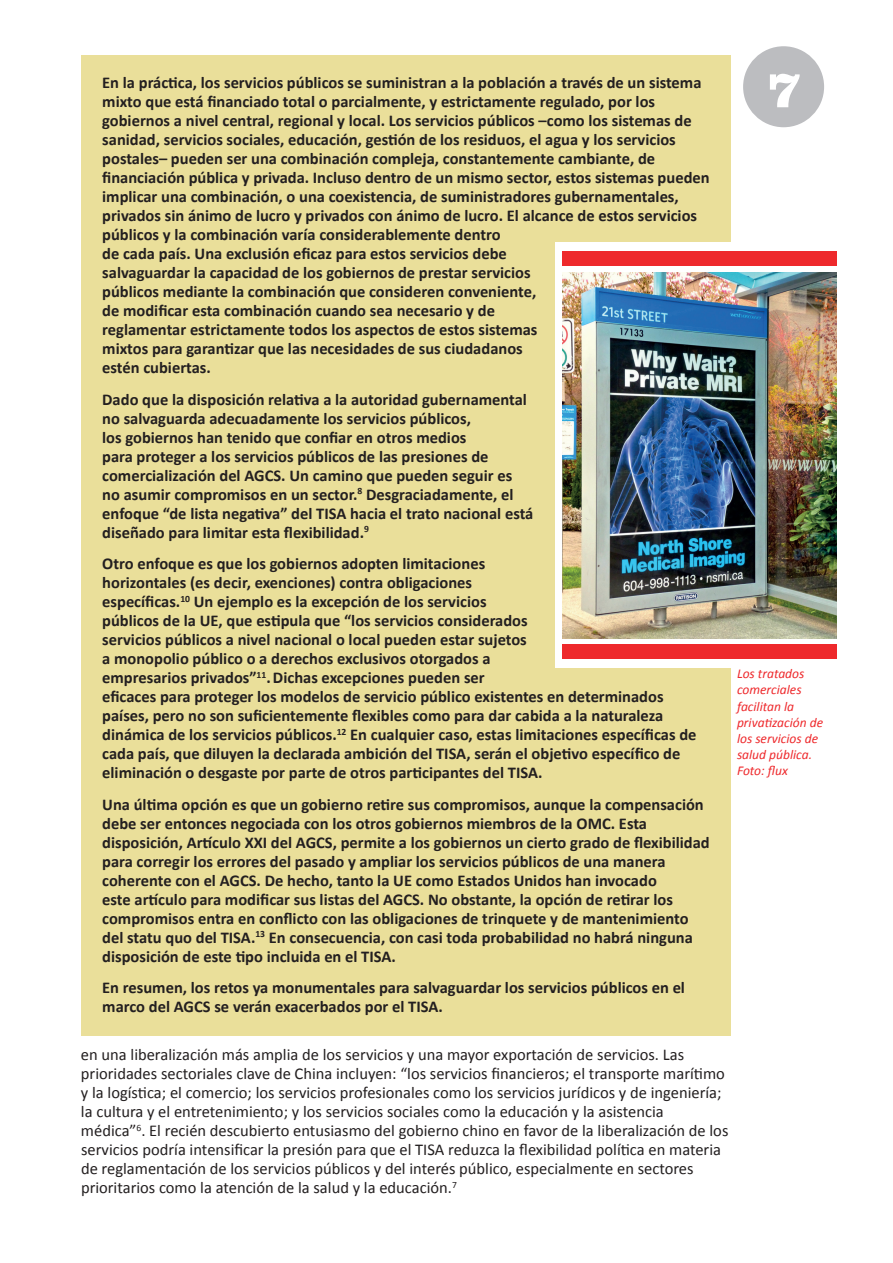
<style>
.page{position:relative;width:893px;height:1263px;background:#fff}
.page>*{position:absolute;margin:0;border:0;box-sizing:border-box;transform-origin:0 0}
.t1{font:900 54px "Clarendon BT";color:#fff}
.t2{font:700 16.5px/19px "Calibri";color:#231f20}
.t3{font:16.5px/19px "Calibri";color:#231f20}
.t4{font:italic 13.5px/16.2px "Calibri";color:#ee292c}
</style>
<div class="page">
<div style="left:743px;top:46px;width:81px;height:81px;background:#bcbdc0;border-radius:50%"></div>
<div style="left:81px;top:55px;width:650px;height:980px;background:#eadf9a"></div>
<div style="left:555px;top:242px;width:289px;height:426px;background:#fff"></div>
<div style="left:562px;top:251px;width:275px;height:15px;background:#ee292c"></div>
<div style="left:562px;top:644px;width:275px;height:15px;background:#ee292c"></div>
<img style="left:562px;top:272px;width:275px;height:366px">
<h1 class="t1" style="left:766px;top:55px;width:36px">7</h1>
<p class="t2" style="left:102px;top:73px;width:609px">En la práctica, los servicios públicos se suministran a la población a través de un sistema mixto que está financiado total o parcialmente, y estrictamente regulado, por los gobiernos a nivel central, regional y local. Los servicios públicos –como los sistemas de sanidad, servicios sociales, educación, gestión de los residuos, el agua y los servicios postales– pueden ser una combinación compleja, constantemente cambiante, de financiación pública y privada. Incluso dentro de un mismo sector, estos sistemas pueden implicar una combinación, o una coexistencia, de suministradores gubernamentales, privados sin ánimo de lucro y privados con ánimo de lucro. El alcance de estos servicios públicos y la combinación varía considerablemente dentro<br>de cada país. Una exclusión eficaz para estos servicios debe<br>salvaguardar la capacidad de los gobiernos de prestar servicios<br>públicos mediante la combinación que consideren conveniente,<br>de modificar esta combinación cuando sea necesario y de<br>reglamentar estrictamente todos los aspectos de estos sistemas<br>mixtos para garantizar que las necesidades de sus ciudadanos<br>estén cubiertas.</p>
<p class="t2" style="left:102px;top:389px;width:433px">Dado que la disposición relativa a la autoridad gubernamental no salvaguarda adecuadamente los servicios públicos,<br>los gobiernos han tenido que confiar en otros medios<br>para proteger a los servicios públicos de las presiones de comercialización del AGCS. Un camino que pueden seguir es no asumir compromisos en un sector.<sup>8</sup> Desgraciadamente, el enfoque “de lista negativa” del TISA hacia el trato nacional está diseñado para limitar esta flexibilidad.<sup>9</sup></p>
<p class="t2" style="left:102px;top:554px;width:596px">Otro enfoque es que los gobiernos adopten limitaciones<br>horizontales (es decir, exenciones) contra obligaciones<br>específicas.<sup>10</sup> Un ejemplo es la excepción de los servicios<br>públicos de la UE, que estipula que “los servicios considerados<br>servicios públicos a nivel nacional o local pueden estar sujetos<br>a monopolio público o a derechos exclusivos otorgados a<br>empresarios privados”<sup>11</sup>.Dichas excepciones pueden ser<br>eficaces para proteger los modelos de servicio público existentes en determinados países, pero no son suficientemente flexibles como para dar cabida a la naturaleza dinámica de los servicios públicos.<sup>12</sup> En cualquier caso, estas limitaciones específicas de cada país, que diluyen la declarada ambición del TISA, serán el objetivo específico de eliminación o desgaste por parte de otros participantes del TISA.</p>
<p class="t2" style="left:102px;top:794px;width:609px">Una última opción es que un gobierno retire sus compromisos, aunque la compensación debe ser entonces negociada con los otros gobiernos miembros de la OMC. Esta disposición, Artículo XXI del AGCS, permite a los gobiernos un cierto grado de flexibilidad para corregir los errores del pasado y ampliar los servicios públicos de una manera coherente con el AGCS. De hecho, tanto la UE como Estados Unidos han invocado<br>este artículo para modificar sus listas del AGCS. No obstante, la opción de retirar los compromisos entra en conflicto con las obligaciones de trinquete y de mantenimiento del statu quo del TISA.<sup>13</sup> En consecuencia, con casi toda probabilidad no habrá ninguna disposición de este tipo incluida en el TISA.</p>
<p class="t2" style="left:102px;top:978px;width:584px">En resumen, los retos ya monumentales para salvaguardar los servicios públicos en el marco del AGCS se verán exacerbados por el TISA.</p>
<p class="t3" style="left:81px;top:1044px;width:649px">en una liberalización más amplia de los servicios y una mayor exportación de servicios. Las prioridades sectoriales clave de China incluyen: “los servicios financieros; el transporte marítimo y la logística; el comercio; los servicios profesionales como los servicios jurídicos y de ingeniería; la cultura y el entretenimiento; y los servicios sociales como la educación y la asistencia médica”<sup>6</sup>. El recién descubierto entusiasmo del gobierno chino en favor de la liberalización de los servicios podría intensificar la presión para que el TISA reduzca la flexibilidad política en materia de reglamentación de los servicios públicos y del interés público, especialmente en sectores prioritarios como la atención de la salud y la educación.<sup>7</sup></p>
<p class="t4" style="left:737px;top:665px;width:88px">Los tratados comerciales facilitan la privatización de los servicios de salud pública.<br>Foto: flux</p>
</div>
